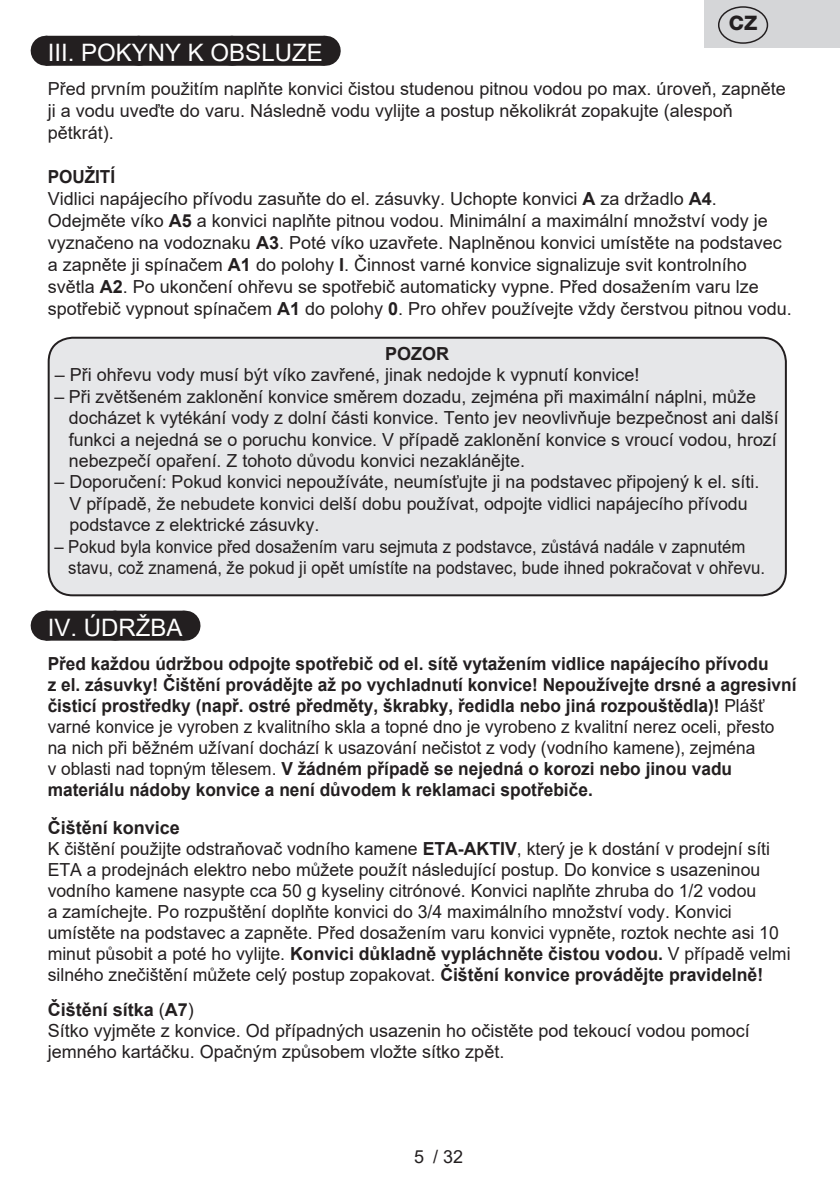
<style>
.page{position:relative;width:840px;height:1191px;background:#fff}
.page>*{position:absolute;margin:0;border:0;box-sizing:border-box;transform-origin:0 0}
.Grafický_nadpis_ETA{font:24px "Arial";color:#fff}
.t1{font:800 20px "Helvetica Neue OT";color:#231f20}
.Normální{font:18px/22px "Arial";color:#231f20}
.Normální-2{font:700 18px/21px "Arial";color:#231f20;scale:.96 1}
.Normální-3{font:18px/21.4px "Arial";color:#231f20;scale:.93 1}
.Normální-4{font:700 18px "Arial";color:#231f20}
.Normální-5{font:700 18px "Arial";color:#231f20;scale:.95 1}
.s1{font-weight:700}
.s2{font-weight:400}
</style>
<div class="page">
<div style="left:46px;top:36px;width:278px;height:30px;background:#231f20"></div>
<svg style="left:139px;top:65px;width:139px;height:1px"></svg>
<hr style="left:324px;top:36px;width:1px;height:30px;background:#231f20">
<div style="left:46px;top:610px;width:138px;height:30px;background:#231f20"></div>
<svg style="left:115px;top:610px;width:35px;height:1px"></svg>
<hr style="left:184px;top:610px;width:1px;height:30px;background:#231f20">
<div style="left:49px;top:338px;width:736px;height:257px;background:#e6e7e9;border-radius:24px"></div>
<div style="left:48px;top:337px;width:738px;height:259px;border:2px solid #231f20;border-radius:24px"></div>
<div style="left:704px;top:0;width:135px;height:48px;background:#d5d6d8"></div>
<div style="left:717px;top:6px;width:50px;height:38px;border:1px solid #231f20;border-radius:50%"></div>
<p class="t1" style="left:728px;top:11px;width:30px">CZ</p>
<p class="Grafický_nadpis_ETA" style="left:48px;top:36px;width:276px">III. POKYNY K OBSLUZE</p>
<p class="Normální" style="left:48px;top:77px;width:739px">Před prvním použitím naplňte konvici čistou studenou pitnou vodou po max. úroveň, zapněte ji a vodu uveďte do varu. Následně vodu vylijte a postup několikrát zopakujte (alespoň pětkrát).</p>
<p class="Normální-5" style="left:48px;top:164px;width:73px">POUŽITÍ</p>
<p class="Normální" style="left:48px;top:187px;width:745px">Vidlici napájecího přívodu zasuňte do el. zásuvky. Uchopte konvici <span class="s1">A</span> za držadlo <span class="s1">A4</span>.<br>Odejměte víko <span class="s1">A5</span> a konvici naplňte pitnou vodou. Minimální a maximální množství vody je vyznačeno na vodoznaku <span class="s1">A3</span>. Poté víko uzavřete. Naplněnou konvici umístěte na podstavec a zapněte ji spínačem <span class="s1">A1</span> do polohy <span class="s1">I</span>. Činnost varné konvice signalizuje svit kontrolního světla <span class="s1">A2</span>. Po ukončení ohřevu se spotřebič automaticky vypne. Před dosažením varu lze spotřebič vypnout spínačem <span class="s1">A1</span> do polohy <span class="s1">0</span>. Pro ohřev používejte vždy čerstvou pitnou vodu.</p>
<p class="Normální-4" style="left:385px;top:341px;width:66px">POZOR</p>
<p class="Normální" style="left:55px;top:364px;width:586px">– Při ohřevu vody musí být víko zavřené, jinak nedojde k vypnutí konvice!</p>
<p class="Normální" style="left:69px;top:385px;width:711px;line-height:21.4px;text-indent:-14px">– Při zvětšeném zaklonění konvice směrem dozadu, zejména při maximální náplni, může docházet k vytékání vody z dolní části konvice. Tento jev neovlivňuje bezpečnost ani další funkci a nejedná se o poruchu konvice. V případě zaklonění konvice s vroucí vodou, hrozí nebezpečí opaření. Z tohoto důvodu konvici nezaklánějte.</p>
<p class="Normální" style="left:69px;top:471px;width:691px;line-height:21.4px;text-indent:-15px">– Doporučení: Pokud konvici nepoužíváte, neumísťujte ji na podstavec připojený k el. síti.<br>V případě, že nebudete konvici delší dobu používat, odpojte vidlici napájecího přívodu podstavce z elektrické zásuvky.</p>
<p class="Normální-3" style="left:68px;top:535px;width:750px;text-indent:-14px">– Pokud byla konvice před dosažením varu sejmuta z podstavce, zůstává nadále v zapnutém stavu, což znamená, že pokud ji opět umístíte na podstavec, bude ihned pokračovat v ohřevu.</p>
<p class="Grafický_nadpis_ETA" style="left:48px;top:611px;width:136px">IV. ÚDRŽBA</p>
<p class="Normální-2" style="left:48px;top:653px;width:781px">Před každou údržbou odpojte spotřebič od el. sítě vytažením vidlice napájecího přívodu<br>z el. zásuvky! Čištění provádějte až po vychladnutí konvice! Nepoužívejte drsné a agresivní čisticí prostředky (např. ostré předměty, škrabky, ředidla nebo jiná rozpouštědla)! <span class="s2">Plášť varné konvice je vyroben z kvalitního skla a topné dno je vyrobeno z kvalitní nerez oceli, přesto na nich při běžném užívaní dochází k usazování nečistot z vody (vodního kamene), zejména<br>v oblasti nad topným tělesem.</span> V žádném případě se nejedná o korozi nebo jinou vadu materiálu nádoby konvice a není důvodem k reklamaci spotřebiče.</p>
<p class="Normální-4" style="left:48px;top:814px;width:134px">Čištění konvice</p>
<p class="Normální" style="left:48px;top:837px;width:744px;line-height:21px">K čištění použijte odstraňovač vodního kamene <span class="s1">ETA-AKTIV</span>, který je k dostání v prodejní síti ETA a prodejnách elektro nebo můžete použít následující postup. Do konvice s usazeninou vodního kamene nasypte cca 50 g kyseliny citrónové. Konvici naplňte zhruba do 1/2 vodou<br>a zamíchejte. Po rozpuštění doplňte konvici do 3/4 maximálního množství vody. Konvici umístěte na podstavec a zapněte. Před dosažením varu konvici vypněte, roztok nechte asi 10 minut působit a poté ho vylijte. <span class="s1">Konvici důkladně vypláchněte čistou vodou.</span> V případě velmi silného znečištění můžete celý postup zopakovat. <span class="s1">Čištění konvice provádějte pravidelně!</span></p>
<p class="Normální-4" style="left:48px;top:996px;width:148px">Čištění sítka <span class="s2">(</span>A7<span class="s2">)</span></p>
<p class="Normální" style="left:48px;top:1019px;width:703px;line-height:21px">Sítko vyjměte z konvice. Od případných usazenin ho očistěte pod tekoucí vodou pomocí jemného kartáčku. Opačným způsobem vložte sítko zpět.</p>
<p class="Normální" style="left:414px;top:1146px;width:51px">5 / 32</p>
</div>
